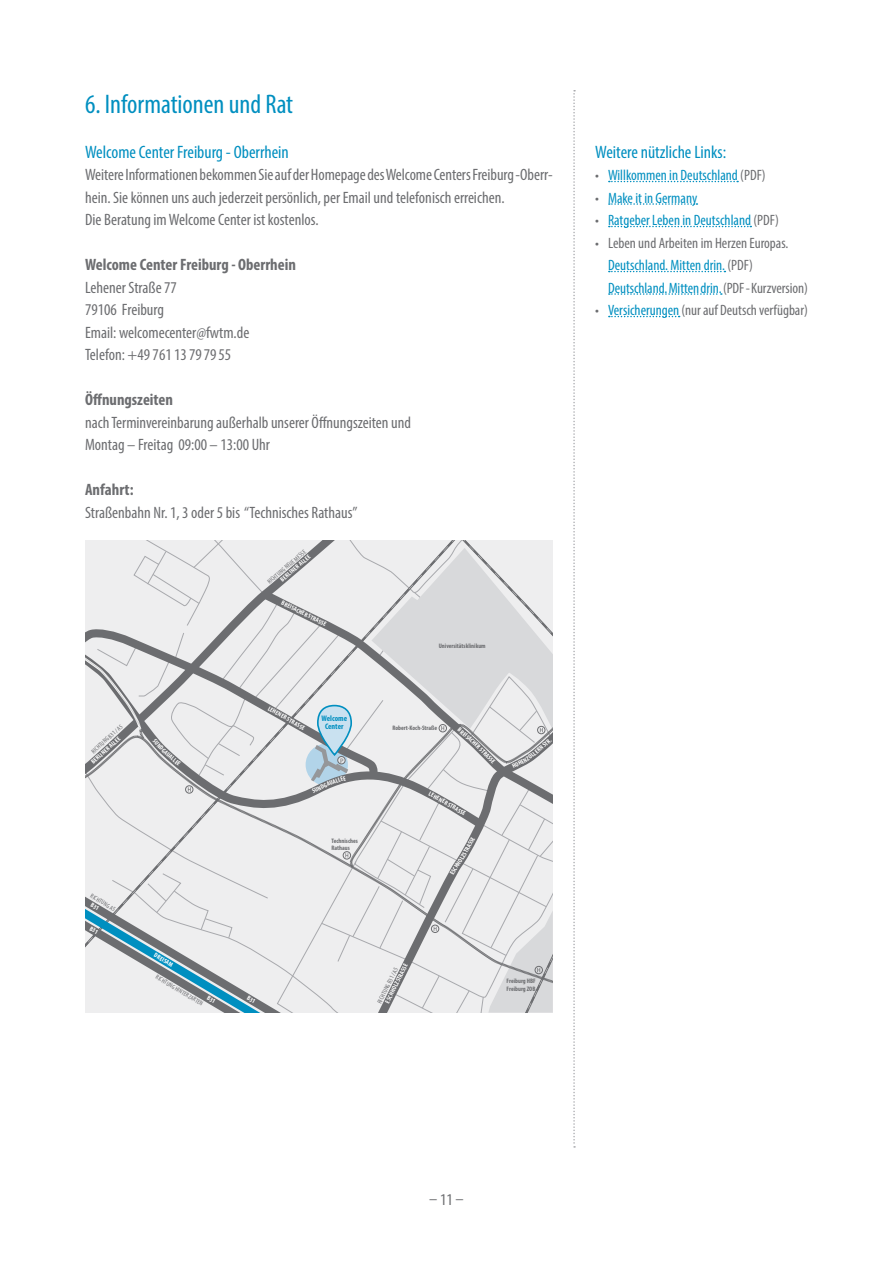
<style>
.page{position:relative;width:893px;height:1263px;background:#fff}
.page>*{position:absolute;margin:0;border:0;box-sizing:border-box;transform-origin:0 0}
.t1{font:condensed 27px "Myriad Pro";color:#008fc0}
.t2{font:condensed 18px "Myriad Pro";color:#008fc0}
.t3{font:condensed 16.5px/22.5px "Myriad Pro";color:#6c6d70}
.t4{font:700 condensed 16.5px "Myriad Pro";color:#6c6d70}
.t5{font:condensed 15px/22.5px "Myriad Pro";color:#6c6d70}
.t6{font:condensed 15px "Myriad Pro";color:#008fc0}
.t7{font:700 condensed 8.1px/8.1px "Myriad Pro";color:#008fc0;text-align:center}
.t8{font:700 condensed 6.45px "Myriad Pro";color:#fff}
.t9{font:700 condensed 6.45px/7.4px "Myriad Pro";color:#6c6d70}
.t10{font:condensed 6.45px "Myriad Pro";color:#6c6d70}
.t11{font:6.45px "Myriad Pro";color:#6c6d70}
.s1{color:#6c6d70}
.s2{color:#008fc0}
</style>
<div class="page">
<svg style="left:573px;top:90px;width:2px;height:1058px"></svg>
<svg style="left:609px;top:181px;width:129px;height:1px"></svg>
<svg style="left:609px;top:203px;width:88px;height:2px"></svg>
<svg style="left:609px;top:226px;width:142px;height:1px"></svg>
<svg style="left:609px;top:271px;width:116px;height:1px"></svg>
<svg style="left:609px;top:293px;width:113px;height:2px"></svg>
<svg style="left:609px;top:316px;width:71px;height:1px"></svg>
<svg style="left:85px;top:540px;width:468px;height:473px;background:#dddfe1"></svg>
<h1 class="t1" style="left:85px;top:87px;width:210px">6. Informationen und Rat</h1>
<p class="t2" style="left:85px;top:141px;width:205px">Welcome Center Freiburg - Oberrhein</p>
<p class="t3" style="left:85px;top:163px;width:469px">Weitere Informationen bekommen Sie auf der Homepage des Welcome Centers Freiburg -Oberr&shy;hein. Sie können uns auch jederzeit persönlich, per Email und telefonisch erreichen.<br>Die Beratung im Welcome Center ist kostenlos.</p>
<p class="t4" style="left:85px;top:254px;width:212px">Welcome Center Freiburg - Oberrhein</p>
<p class="t3" style="left:85px;top:276px;width:166px">Lehener Straße 77<br>79106 Freiburg<br>Email: welcomecenter@fwtm.de<br>Telefon: +49 761 13797955</p>
<p class="t4" style="left:85px;top:389px;width:90px">Öffnungszeiten</p>
<p class="t3" style="left:85px;top:411px;width:327px">nach Terminvereinbarung außerhalb unserer Öffnungszeiten und<br>Montag – Freitag 09:00 – 13:00 Uhr</p>
<p class="t4" style="left:85px;top:479px;width:50px">Anfahrt:</p>
<p class="t3" style="left:85px;top:501px;width:274px">Straßenbahn Nr. 1, 3 oder 5 bis “Technisches Rathaus”</p>
<p class="t10" style="left:266px;top:580px;width:50px;rotate:-41deg">RICHTUNG NEUE MESSE</p>
<p class="t8" style="left:288px;top:570px;width:27px;rotate:-41deg">INER ALLEE</p>
<p class="t8" style="left:279px;top:577px;width:13px;rotate:-40deg">BERL</p>
<p class="t10" style="left:90px;top:749px;width:41px;rotate:-41deg">RICHTUNG B31 / A5</p>
<p class="t8" style="left:109px;top:742px;width:12px;rotate:-43deg">LLEE</p>
<p class="t8" style="left:92px;top:758px;width:25px;rotate:-42deg">ERLINER A</p>
<p class="t10" style="left:93px;top:892px;width:29px;rotate:31deg">RICHTUNG A5</p>
<p class="t8" style="left:157px;top:951px;width:22px;rotate:31deg">DREISAM</p>
<p class="t10" style="left:158px;top:973px;width:55px;rotate:31deg">RICHTUNG HINTERZARTEN</p>
<p class="t8" style="left:284px;top:599px;width:45px;rotate:26deg">BREISACHER STRAS</p>
<p class="t8" style="left:271px;top:704px;width:43px;rotate:30deg">LEHENER STRASSE</p>
<p class="t7" style="left:322px;top:714px;width:27px">Welcome<br>Center</p>
<p class="t11" style="left:340px;top:756px;width:5px">P</p>
<p class="t9" style="left:332px;top:837px;width:28px">Technisches<br>Rathaus</p>
<p class="t9" style="left:439px;top:642px;width:48px">Universitätsklinikum</p>
<p class="t9" style="left:392px;top:724px;width:46px">Robert-Koch-Straße</p>
<p class="t8" style="left:466px;top:730px;width:12px;rotate:42deg">EISA</p>
<p class="t8" style="left:444px;top:797px;width:14px;rotate:30deg">ER ST</p>
<p class="t8" style="left:383px;top:1001px;width:44px;rotate:-64deg">ESCHHOLZSTRASSE</p>
<p class="t10" style="left:376px;top:1001px;width:41px;rotate:-64deg">RICHTUNG B31 / A5</p>
<p class="t9" style="left:507px;top:977px;width:31px">Freiburg HBF<br>Freiburg ZOB</p>
<p class="t2" style="left:595px;top:141px;width:132px">Weitere nützliche Links:</p>
<p class="t6" style="left:595px;top:166px;width:172px"><span class="s1">•</span> Willkommen in Deutschland <span class="s1">(PDF)</span></p>
<p class="t6" style="left:595px;top:188px;width:103px"><span class="s1">•</span> Make it in Germany</p>
<p class="t6" style="left:595px;top:211px;width:185px"><span class="s1">•</span> Ratgeber Leben in Deutschland <span class="s1">(PDF)</span></p>
<p class="t5" style="left:608px;top:231px;width:201px;text-indent:-13px">• Leben und Arbeiten im Herzen Europas.<br><span class="s2">Deutschland. Mitten drin.</span> (PDF)<br><span class="s2">Deutschland. Mitten drin.</span> (PDF - Kurzversion)</p>
<p class="t5" style="left:595px;top:299px;width:214px">• <span class="s2">Versicherungen</span> (nur auf Deutsch verfügbar)</p>
<p class="t3" style="left:429px;top:1187px;width:36px">–11–</p>
</div>
